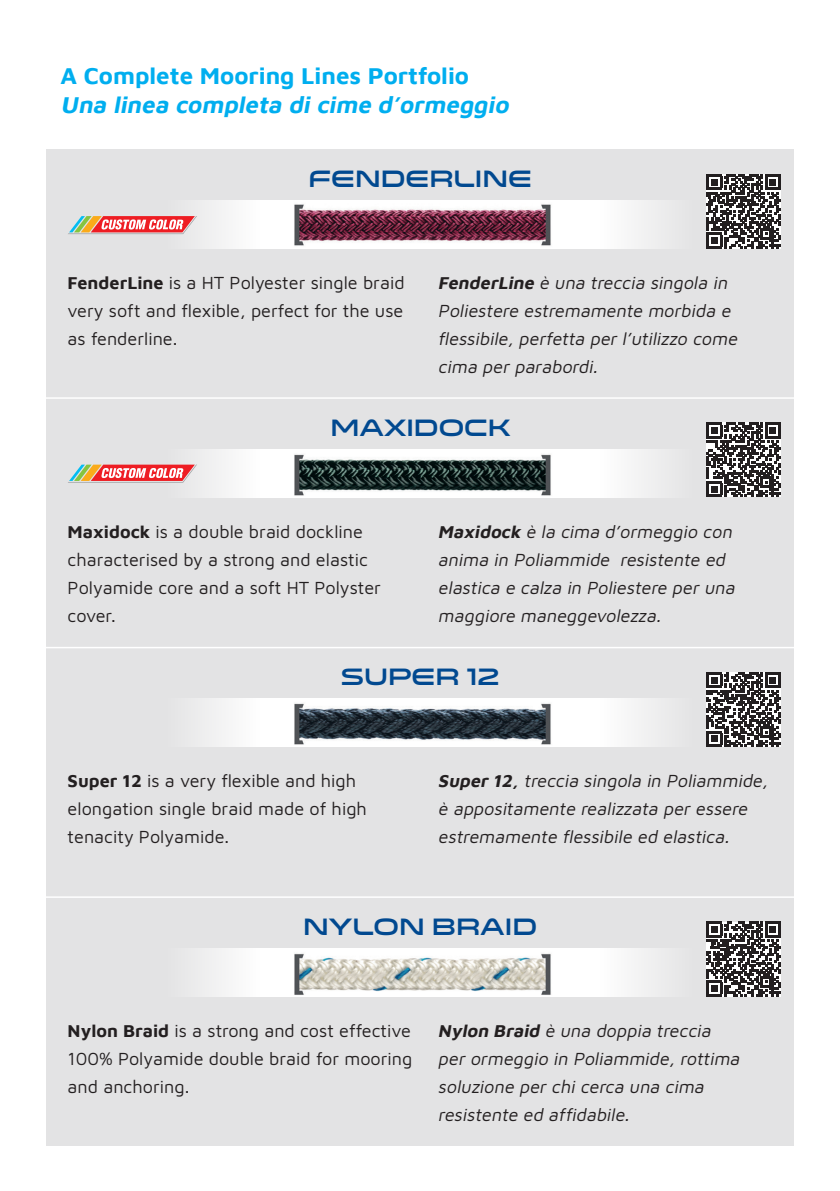
<style>
.page{position:relative;width:840px;height:1191px;background:#fff}
.page>*{position:absolute;margin:0;border:0;box-sizing:border-box;transform-origin:0 0}
.t1{font:24px "Venera 900";color:#014990}
.t2{font:italic 700 24px "Maven Pro";color:#00aeef}
.t3{font:700 24px "Maven Pro";color:#00aeef}
.t4{font:italic 18px/28px "Maven Pro";color:#231f20}
.t5{font:18px/28px "Maven Pro";color:#231f20;text-align:justify}
.s1{font-weight:700}
</style>
<div class="page">
<div style="left:46px;top:149px;width:747px;height:996px;background:#e3e3e4"></div>
<svg style="left:202px;top:200px;width:88px;height:48px;fill:#fafafa"></svg>
<svg style="left:554px;top:200px;width:104px;height:48px;fill:#fdfdfd"></svg>
<svg style="left:150px;top:449px;width:140px;height:48px;fill:#f5f5f6"></svg>
<svg style="left:554px;top:449px;width:104px;height:48px;fill:#fdfdfd"></svg>
<svg style="left:202px;top:698px;width:88px;height:48px;fill:#fafafa"></svg>
<svg style="left:554px;top:698px;width:104px;height:48px;fill:#fdfdfd"></svg>
<svg style="left:202px;top:948px;width:88px;height:48px;fill:#fafafa"></svg>
<svg style="left:554px;top:948px;width:104px;height:48px;fill:#fdfdfd"></svg>
<svg style="left:706px;top:921px;width:74px;height:75px;background:#6e6c6c"></svg>
<div style="left:710px;top:985px;width:7px;height:6px;background:#231f20"></div>
<svg style="left:706px;top:672px;width:74px;height:74px;background:#706d6e"></svg>
<div style="left:710px;top:735px;width:7px;height:7px;background:#231f20"></div>
<svg style="left:706px;top:423px;width:74px;height:74px;background:#6f6d6d"></svg>
<div style="left:710px;top:486px;width:7px;height:6px;background:#231f20"></div>
<svg style="left:706px;top:174px;width:74px;height:74px;background:#6d6b6b"></svg>
<div style="left:710px;top:237px;width:7px;height:7px;background:#231f20"></div>
<img style="left:290px;top:200px;width:264px;height:48px">
<img style="left:290px;top:449px;width:264px;height:48px">
<img style="left:290px;top:698px;width:264px;height:48px">
<img style="left:290px;top:948px;width:264px;height:48px">
<svg style="left:68px;top:216px;width:129px;height:18px;background:#e48980"></svg>
<svg style="left:69px;top:464px;width:128px;height:18px"></svg>
<hr style="left:45px;top:397px;width:768px;height:2px;background:#fff">
<hr style="left:45px;top:647px;width:768px;height:1px;background:#fff">
<hr style="left:45px;top:896px;width:768px;height:2px;background:#fff">
<h1 class="t3" style="left:60px;top:59px;width:410px">A Complete Mooring Lines Portfolio</h1>
<h1 class="t2" style="left:60px;top:88px;width:454px">Una linea completa dicime d’ormeggio</h1>
<h1 class="t1" style="left:308px;top:164px;width:225px">FENDERLINE</h1>
<p class="t5" style="left:68px;top:268px;width:338px"><span class="s1">FenderLine</span> is a HT Polyester single braid very soft and flexible, perfect for the use as fenderline.</p>
<p class="t4" style="left:437px;top:268px;width:304px"><span class="s1">FenderLine</span> è una treccia singola in Poliestere estremamente morbida e flessibile, perfetta per l’utilizzo come cima per parabordi.</p>
<h1 class="t1" style="left:330px;top:413px;width:181px">MAXIDOCK</h1>
<p class="t5" style="left:68px;top:516px;width:315px;text-align:left"><span class="s1">Maxidock</span> is a double braid dockline characterised by a strong and elastic<br>Polyamide core and a soft HT Polyster cover.</p>
<p class="t4" style="left:437px;top:516px;width:302px"><span class="s1">Maxidock</span> è la cima d’ormeggio con anima in Poliammide resistente ed elastica e calza in Poliestere per una maggiore maneggevolezza.</p>
<h1 class="t1" style="left:341px;top:662px;width:160px">SUPER 12</h1>
<p class="t5" style="left:68px;top:766px;width:300px;text-align:left"><span class="s1">Super 12</span> is a very flexible and high elongation single braid made of high tenacity Polyamide.</p>
<p class="t4" style="left:437px;top:766px;width:335px"><span class="s1">Super 12,</span> treccia singola in Poliammide, è appositamente realizzata per essere estremamente flessibile ed elastica.</p>
<h1 class="t1" style="left:303px;top:912px;width:235px">NYLON BRAID</h1>
<p class="t5" style="left:68px;top:1015px;width:346px"><span class="s1">Nylon Braid</span> is a strong and cost effective 100% Polyamide double braid for mooring and anchoring.</p>
<p class="t4" style="left:437px;top:1015px;width:307px"><span class="s1">Nylon Braid</span> è una doppia treccia per ormeggio in Poliammide, rottima soluzione per chi cerca una cima resistente ed affidabile.</p>
</div>
